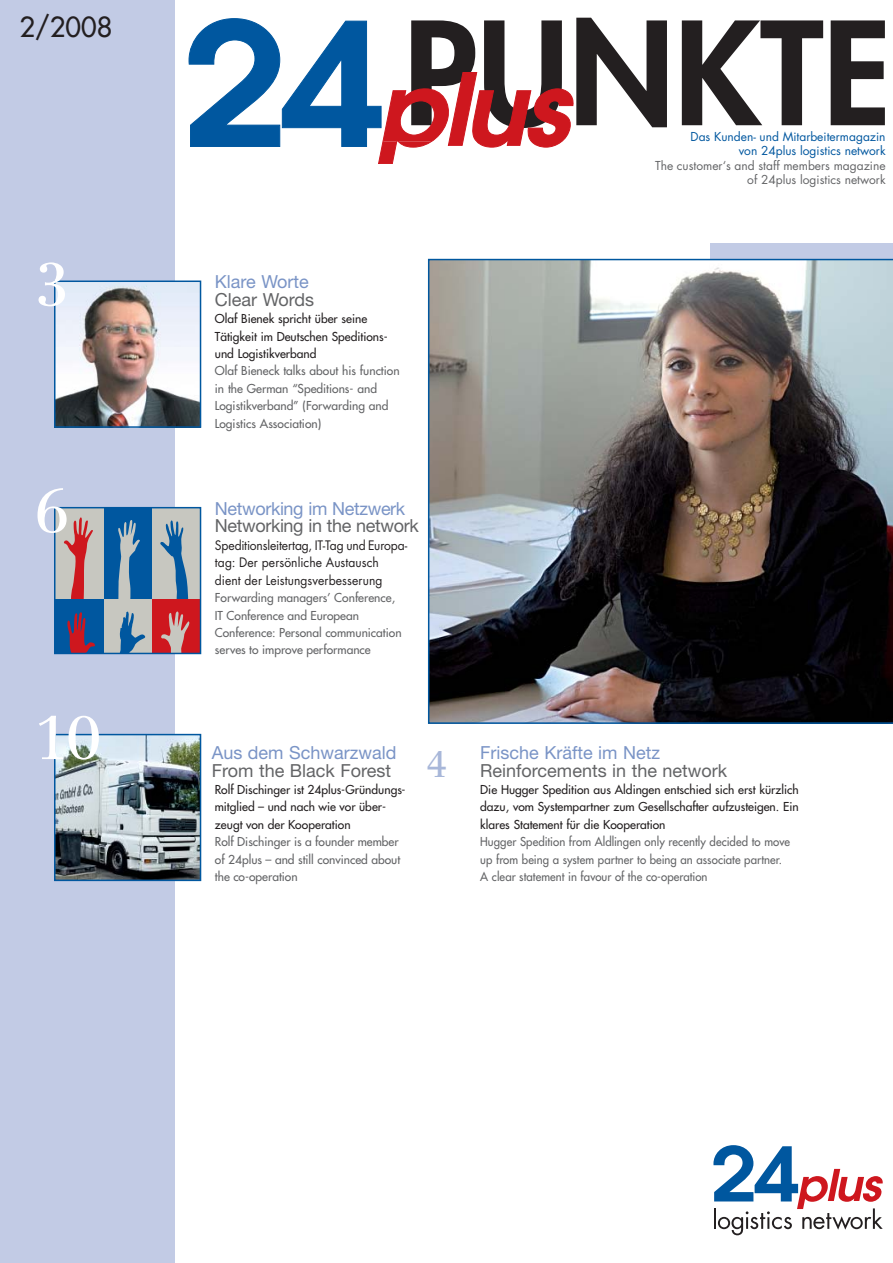
<style>
.page{position:relative;width:893px;height:1263px;background:#fff}
.page>*{position:absolute;margin:0;border:0;box-sizing:border-box;transform-origin:0 0}
.t1{font:800 138.9px "Futura";color:#231f20}
.t2{font:60px "Centennial";color:#fff}
.t3{font:36px "Centennial";color:#a8b7d9}
.t4{font:27px "Futura";color:#231f20}
.t5{font:18px "Helvetica Neue";color:#636466}
.t6{font:18px "Helvetica Neue";color:#7a94c6}
.t7{font:18px "Helvetica Neue";letter-spacing:-.02em;color:#636466}
.t8{font:18px "Helvetica Neue";letter-spacing:-.02em;color:#7a94c6}
.t9{font:12.75px/17.4px "Futura";color:#231f20;scale:.95 1}
.t10{font:12px/17.4px "Futura";color:#231f20}
.t11{font:12px/17.4px "Futura";color:#636466}
.t12{font:12px/17.4px "Futura";color:#636466;scale:.95 1}
.t13{font:12px/14.4px "Futura";color:#636466;text-align:right}
.t14{font:12px/14.4px "Futura";color:#00579f;text-align:right}
</style>
<div class="page">
<div style="left:0;top:0;width:174px;height:1263px;background:#c2cbe5"></div>
<div style="left:710px;top:244px;width:183px;height:15px;background:#c2cbe5"></div>
<svg style="left:713px;top:1145px;width:170px;height:90px"></svg>
<svg style="left:189px;top:18px;width:385px;height:146px"></svg>
<img style="left:428px;top:259px;width:465px;height:465px">
<img style="left:57px;top:283px;width:141px;height:142px">
<div style="left:54px;top:280px;width:147px;height:148px;border:2px solid #00579f"></div>
<div style="left:103px;top:599px;width:49px;height:54px;background:#c7c7c0"></div>
<svg style="left:119px;top:611px;width:27px;height:40px"></svg>
<div style="left:103px;top:508px;width:49px;height:91px;background:#00579f"></div>
<svg style="left:118px;top:520px;width:22px;height:79px"></svg>
<div style="left:152px;top:508px;width:49px;height:91px;background:#c7c7c0"></div>
<svg style="left:160px;top:520px;width:28px;height:79px"></svg>
<div style="left:55px;top:508px;width:48px;height:91px;background:#c7c7c0"></div>
<svg style="left:64px;top:517px;width:29px;height:82px"></svg>
<div style="left:55px;top:599px;width:48px;height:54px;background:#00579f"></div>
<svg style="left:67px;top:612px;width:28px;height:39px"></svg>
<div style="left:152px;top:599px;width:49px;height:54px;background:#ce171e"></div>
<svg style="left:161px;top:611px;width:28px;height:40px"></svg>
<div style="left:54px;top:507px;width:147px;height:147px;border:2px solid #00579f"></div>
<img style="left:57px;top:737px;width:141px;height:141px">
<div style="left:54px;top:734px;width:147px;height:147px;border:2px solid #00579f"></div>
<h3 class="t4" style="left:19px;top:14px;width:94px">2/2008</h3>
<h2 class="t2" style="left:34px;top:260px;width:37px">3</h2>
<h2 class="t2" style="left:34px;top:487px;width:37px">6</h2>
<h2 class="t2" style="left:34px;top:713px;width:69px">10</h2>
<h1 class="t1" style="left:404px;top:7px;width:489px">PUNKTE</h1>
<p class="t14" style="left:690px;top:130px;width:197px">Das Kunden- und Mitarbeitermagazin von 24plus logistics network</p>
<p class="t13" style="left:655px;top:159px;width:232px">The customer‘s and staff members magazine of 24plus logistics network</p>
<h3 class="t6" style="left:215px;top:275px;width:95px">Klare Worte</h3>
<h3 class="t5" style="left:215px;top:293px;width:101px">Clear Words</h3>
<p class="t10" style="left:215px;top:311px;width:174px">Olaf Bienek spricht über seine<br>Tätigkeit im Deutschen Speditions&shy;und Logistikverband</p>
<p class="t11" style="left:215px;top:363px;width:186px">Olaf Bieneck talks about his function in the German “Speditions- and<br>Logistikverband” (Forwarding and<br>Logistics Association)</p>
<h3 class="t8" style="left:215px;top:502px;width:192px">Networking im Netzwerk</h3>
<h3 class="t7" style="left:215px;top:519px;width:205px">Networking in the network</h3>
<p class="t9" style="left:215px;top:537px;width:204px">Speditionsleitertag, IT-Tag und Europa&shy;tag: Der persönliche Austausch dient der Leistungsverbesserung</p>
<p class="t11" style="left:215px;top:590px;width:188px">Forwarding managers’ Conference,<br>IT Conference and European<br>Conference: Personal communication serves to improve performance</p>
<h3 class="t6" style="left:212px;top:746px;width:186px">Aus dem Schwarzwald</h3>
<h3 class="t5" style="left:212px;top:764px;width:181px">From the Black Forest</h3>
<p class="t10" style="left:215px;top:782px;width:192px">Rolf Dischinger ist 24plus-Gründungs&shy;mitglied – und nach wie vor über&shy;zeugt von der Kooperation</p>
<p class="t11" style="left:215px;top:834px;width:187px">Rolf Dischinger is a founder member of 24plus – and still convinced about the co-operation</p>
<h3 class="t3" style="left:426px;top:749px;width:23px">4</h3>
<h3 class="t6" style="left:480px;top:746px;width:181px">Frische Kräfte im Netz</h3>
<h3 class="t5" style="left:480px;top:764px;width:248px">Reinforcements in the network</h3>
<p class="t10" style="left:480px;top:782px;width:320px;text-align:justify">Die Hugger Spedition aus Aldingen entschied sich erst kürzlich dazu, vom Systempartner zum Gesellschafter aufzusteigen. Ein klares Statement für die Kooperation</p>
<p class="t12" style="left:480px;top:834px;width:327px">Hugger Spedition from Aldlingen only recently decided to move up from being a system partner to being an associate partner.<br>A clear statement in favour of the co-operation</p>
</div>
